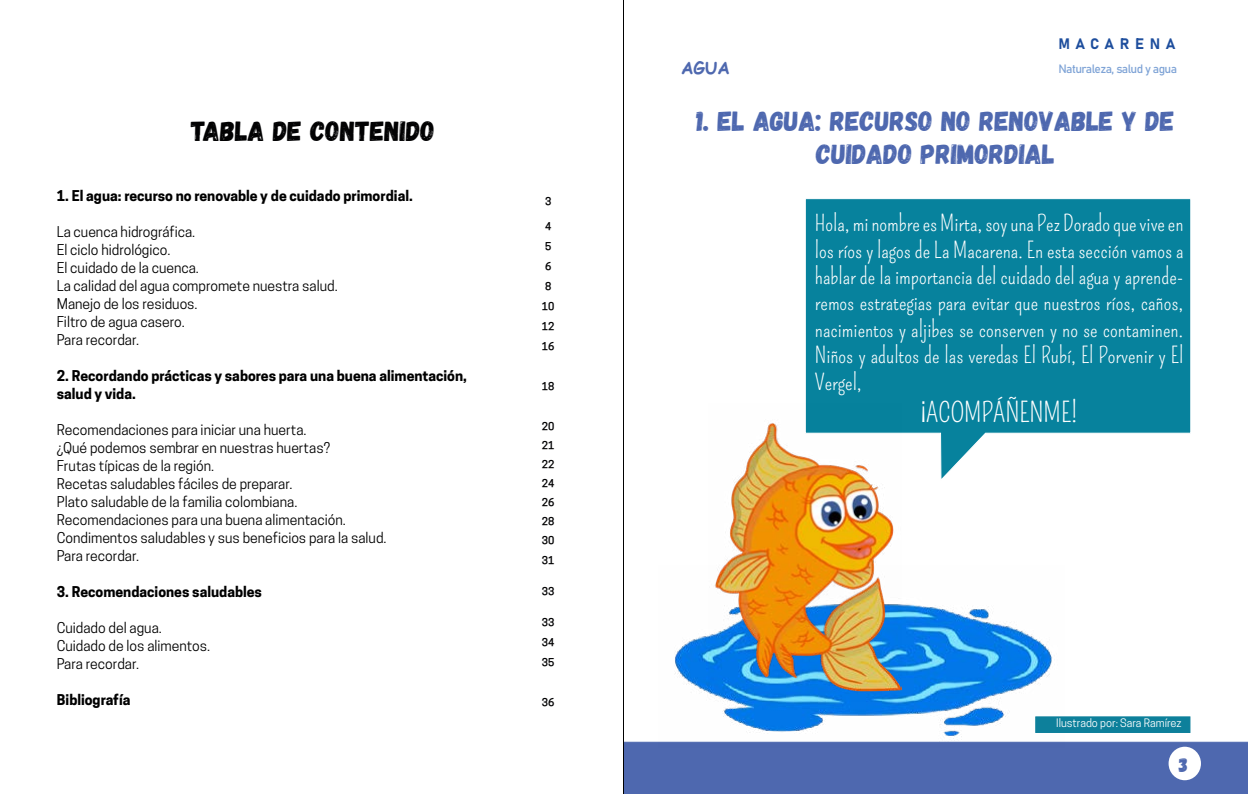
<style>
.page{position:relative;width:1248px;height:794px;background:#fff}
.page>*{position:absolute;margin:0;border:0;box-sizing:border-box;transform-origin:0 0}
.t1{font:28px/33.6px "Gagalin";color:#4e68af;text-align:center}
.t2{font:28px "Gagalin";color:#020203}
.t3{font:27px "Pompiere";color:#fff}
.t4{font:22px/26.4px "Pompiere";color:#fff;text-align:justify}
.t5{font:21px/20px "Cooper Hewitt";color:#020203}
.t6{font:20px "Gagalin";color:#4e68af}
.t7{font:700 17px "Comic Sans MS";color:#4e68af}
.t8{font:15px "Bahnschrift";letter-spacing:.36em;color:#1e4e9d}
.t9{font:14px/18px "Cooper Hewitt";color:#000}
.t10{font:700 14px/18px "Cooper Hewitt";color:#000}
.t11{font:12px "Bahnschrift";letter-spacing:-.05em;color:#7ea3d6}
.t12{font:11px "Cooper Hewitt";color:#fff}
.s1{font-family:"Agency FB"}
</style>
<div class="page">
<div style="left:624px;top:741px;width:623px;height:53px;background:#4e68af"></div>
<div style="left:1168px;top:746px;width:32px;height:34px;background:#fff;border-radius:50%"></div>
<svg style="left:805px;top:198px;width:386px;height:281px;background:#2792a9"></svg>
<img style="left:658px;top:604px;width:406px;height:143px">
<div style="left:1035px;top:716px;width:155px;height:17px;background:#0d809b;border:1px solid #0d809b"></div>
<img style="left:708px;top:403px;width:193px;height:298px">
<h1 class="t2" style="left:191px;top:114px;width:245px">TABLA DE CONTENIDO</h1>
<p class="t10" style="left:57px;top:186px;width:357px">1. El agua: recurso no renovable y de cuidado primordial.</p>
<p class="t9" style="left:57px;top:222px;width:282px">La cuenca hidrográfica.<br>El ciclo hidrológico.<br>El cuidado de la cuenca.<br>La calidad del agua compromete nuestra salud.<br>Manejo de los residuos.<br>Filtro de agua casero.<br>Para recordar.</p>
<p class="t10" style="left:57px;top:366px;width:411px">2. Recordando prácticas y sabores para una buena alimentación, salud y vida.</p>
<p class="t9" style="left:57px;top:420px;width:331px">Recomendaciones para iniciar una huerta.<br>¿Qué podemos sembrar en nuestras huertas?<br>Frutas típicas de la región.<br>Recetas saludables fáciles de preparar.<br>Plato saludable de la familia colombiana.<br>Recomendaciones para una buena alimentación.<br>Condimentos saludables y sus beneficios para la salud.<br>Para recordar.</p>
<p class="t10" style="left:57px;top:582px;width:207px">3. Recomendaciones saludables</p>
<p class="t9" style="left:57px;top:618px;width:155px">Cuidado del agua.<br>Cuidado de los alimentos.<br>Para recordar.</p>
<p class="t10" style="left:57px;top:690px;width:75px">Bibliografía</p>
<h3 class="t5" style="left:545px;top:180px;width:8px;line-height:25px">3<br>4</h3>
<h3 class="t5" style="left:542px;top:228px;width:14px">5<br>6<br>8<br>10<br>12<br>16</h3>
<h3 class="t5" style="left:542px;top:358px;width:14px;line-height:40px">18<br>20</h3>
<h3 class="t5" style="left:542px;top:427px;width:14px;line-height:19.2px;text-align:justify">21<br>22<br>24<br>26<br>28<br>30<br>31</h3>
<h3 class="t5" style="left:542px;top:567px;width:14px;line-height:31px">33<br>33</h3>
<h3 class="t5" style="left:542px;top:624px;width:14px">34<br>35</h3>
<h3 class="t5" style="left:542px;top:684px;width:14px">36</h3>
<p class="t8" style="left:1058px;top:32px;width:118px">MACARENA</p>
<p class="t7" style="left:681px;top:55px;width:50px">AGUA</p>
<p class="t11" style="left:1058px;top:60px;width:120px">Naturaleza, salud y agua</p>
<h1 class="t1" style="left:696px;top:104px;width:479px">1. EL AGUA: RECURSO NO RENOVABLE y DE<br>CUIDADO PRIMORDIAL</h1>
<p class="t4" style="left:814px;top:210px;width:370px">Hola, mi nombre es Mirta, soy una Pez Dorado que vive en los ríos y lagos de La Macarena. En esta sección vamos a hablar de la importancia del cuidado del agua y aprende&shy;remos estrategias para evitar que nuestros ríos, caños, nacimientos y aljibes se conserven y no se contaminen.<br>Niños y adultos de las veredas El Rubí, El Porvenir y El Vergel,</p>
<h2 class="t3" style="left:920px;top:397px;width:158px"><span class="s1">¡</span>ACOMPÁÑENME!</h2>
<p class="t12" style="left:1056px;top:716px;width:127px">Ilustrado por: Sara Ramírez</p>
<h3 class="t6" style="left:1178px;top:752px;width:11px">3</h3>
</div>
